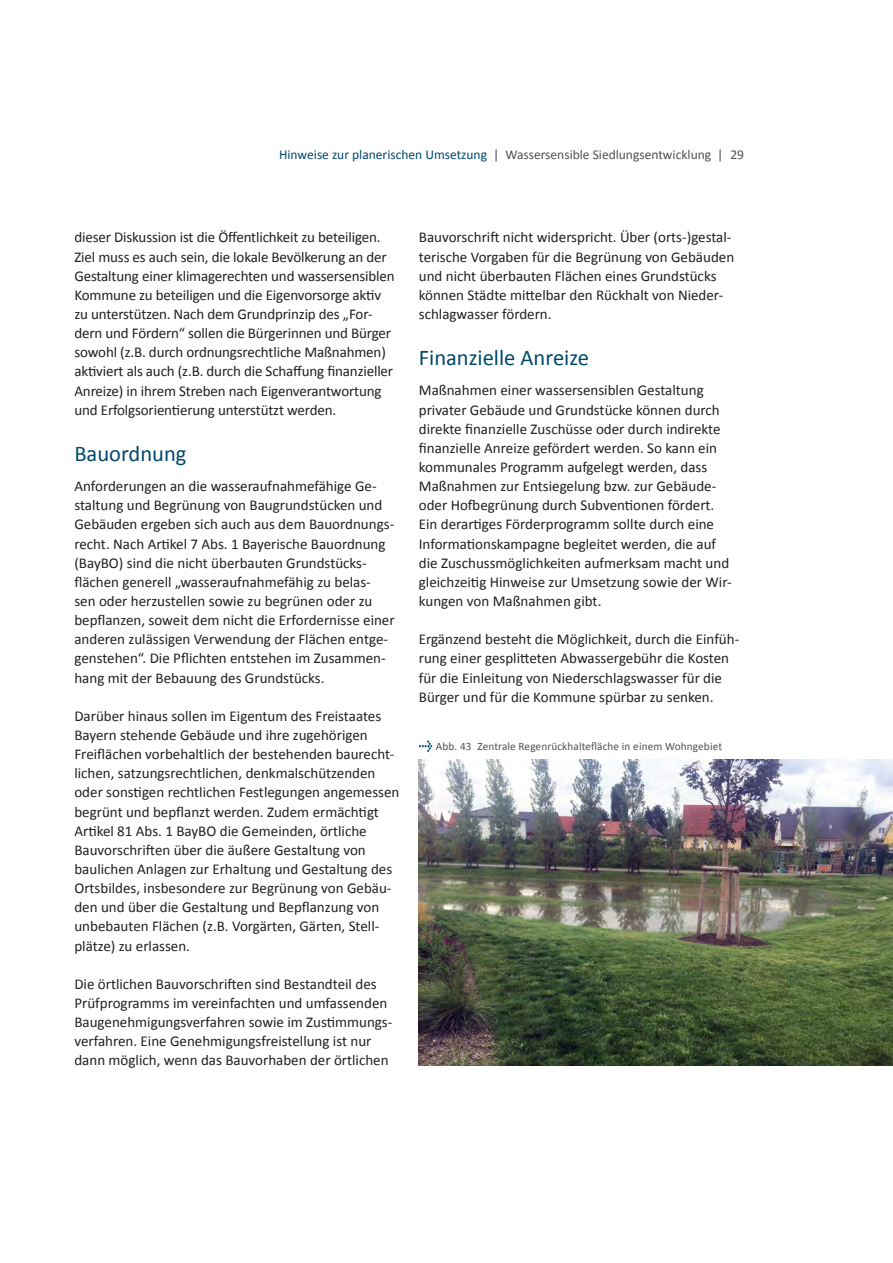
<style>
.page{position:relative;width:893px;height:1263px;background:#fff}
.page>*{position:absolute;margin:0;border:0;box-sizing:border-box;transform-origin:0 0}
.Überschrift2{font:22.5px "Calibri";color:#00486a}
.Fließtext_Calibri_1{font:15px/19.2px "Calibri";color:#231f20}
.t1{font:13.5px "Calibri";color:#505052}
.t2{font:11.25px "Calibri";letter-spacing:.01em;color:#505052}
.s1{color:#00486a}
</style>
<div class="page">
<img style="left:419px;top:759px;width:474px;height:306px">
<svg style="left:419px;top:740px;width:13px;height:12px"></svg>
<p class="t1" style="left:279px;top:145px;width:446px"><span class="s1">Hinweise zur planerischen Umsetzung</span> | Wassersensible Siedlungsentwicklung |</p>
<p class="t1" style="left:730px;top:145px;width:15px">29</p>
<p class="Fließtext_Calibri_1" style="left:74px;top:227px;width:322px">dieser Diskussion ist die Öffentlichkeit zu beteiligen.<br>Ziel muss es auch sein, die lokale Bevölkerung an der Gestaltung einer klimagerechten und wassersensiblen Kommune zu beteiligen und die Eigenvorsorge aktiv zu unterstützen. Nach dem Grundprinzip des „For&shy;dern und Fördern“ sollen die Bürgerinnen und Bürger sowohl (z.B. durch ordnungsrechtliche Maßnahmen) aktiviert als auch (z.B. durch die Schaffung finanzieller Anreize) in ihrem Streben nach Eigenverantwortung und Erfolgsorientierung unterstützt werden.</p>
<h3 class="Überschrift2" style="left:74px;top:438px;width:114px">Bauordnung</h3>
<p class="Fließtext_Calibri_1" style="left:74px;top:476px;width:322px">Anforderungen an die wasseraufnahmefähige Ge&shy;staltung und Begrünung von Baugrundstücken und Gebäuden ergeben sich auch aus dem Bauordnungs&shy;recht. Nach Artikel 7 Abs. 1 Bayerische Bauordnung (BayBO) sind die nicht überbauten Grundstücks&shy;flächen generell „wasseraufnahmefähig zu belas&shy;sen oder herzustellen sowie zu begrünen oder zu bepflanzen, soweit dem nicht die Erfordernisse einer anderen zulässigen Verwendung der Flächen entge&shy;genstehen“. Die Pflichten entstehen im Zusammen&shy;hang mit der Bebauung des Grundstücks.</p>
<p class="Fließtext_Calibri_1" style="left:74px;top:706px;width:326px">Darüber hinaus sollen im Eigentum des Freistaates Bayern stehende Gebäude und ihre zugehörigen Freiflächen vorbehaltlich der bestehenden baurecht&shy;lichen, satzungsrechtlichen, denkmalschützenden oder sonstigen rechtlichen Festlegungen angemessen begrünt und bepflanzt werden. Zudem ermächtigt Artikel 81 Abs. 1 BayBO die Gemeinden, örtliche Bauvorschriften über die äußere Gestaltung von baulichen Anlagen zur Erhaltung und Gestaltung des Ortsbildes, insbesondere zur Begrünung von Gebäu&shy;den und über die Gestaltung und Bepflanzung von unbebauten Flächen (z.B. Vorgärten, Gärten, Stell&shy;plätze) zu erlassen.</p>
<p class="Fließtext_Calibri_1" style="left:74px;top:974px;width:319px">Die örtlichen Bauvorschriften sind Bestandteil des Prüfprogramms im vereinfachten und umfassenden Baugenehmigungsverfahren sowie im Zustimmungs&shy;verfahren. Eine Genehmigungsfreistellung ist nur dann möglich, wenn das Bauvorhaben der örtlichen</p>
<p class="Fließtext_Calibri_1" style="left:419px;top:227px;width:317px">Bauvorschrift nicht widerspricht. Über (orts-)gestal&shy;terische Vorgaben für die Begrünung von Gebäuden und nicht überbauten Flächen eines Grundstücks können Städte mittelbar den Rückhalt von Nieder&shy;schlagwasser fördern.</p>
<h3 class="Überschrift2" style="left:419px;top:342px;width:172px">Finanzielle Anreize</h3>
<p class="Fließtext_Calibri_1" style="left:419px;top:380px;width:314px">Maßnahmen einer wassersensiblen Gestaltung privater Gebäude und Grundstücke können durch direkte finanzielle Zuschüsse oder durch indirekte finanzielle Anreize gefördert werden. So kann ein kommunales Programm aufgelegt werden, dass Maßnahmen zur Entsiegelung bzw. zur Gebäude&shy;oder Hofbegrünung durch Subventionen fördert.<br>Ein derartiges Förderprogramm sollte durch eine Informationskampagne begleitet werden, die auf die Zuschussmöglichkeiten aufmerksam macht und gleichzeitig Hinweise zur Umsetzung sowie der Wir&shy;kungen von Maßnahmen gibt.</p>
<p class="Fließtext_Calibri_1" style="left:419px;top:629px;width:322px">Ergänzend besteht die Möglichkeit, durch die Einfüh&shy;rung einer gesplitteten Abwassergebühr die Kosten für die Einleitung von Niederschlagswasser für die Bürger und für die Kommune spürbar zu senken.</p>
<p class="t2" style="left:436px;top:739px;width:288px">Abb. 43 Zentrale Regenrückhaltefläche in einem Wohngebiet</p>
</div>
